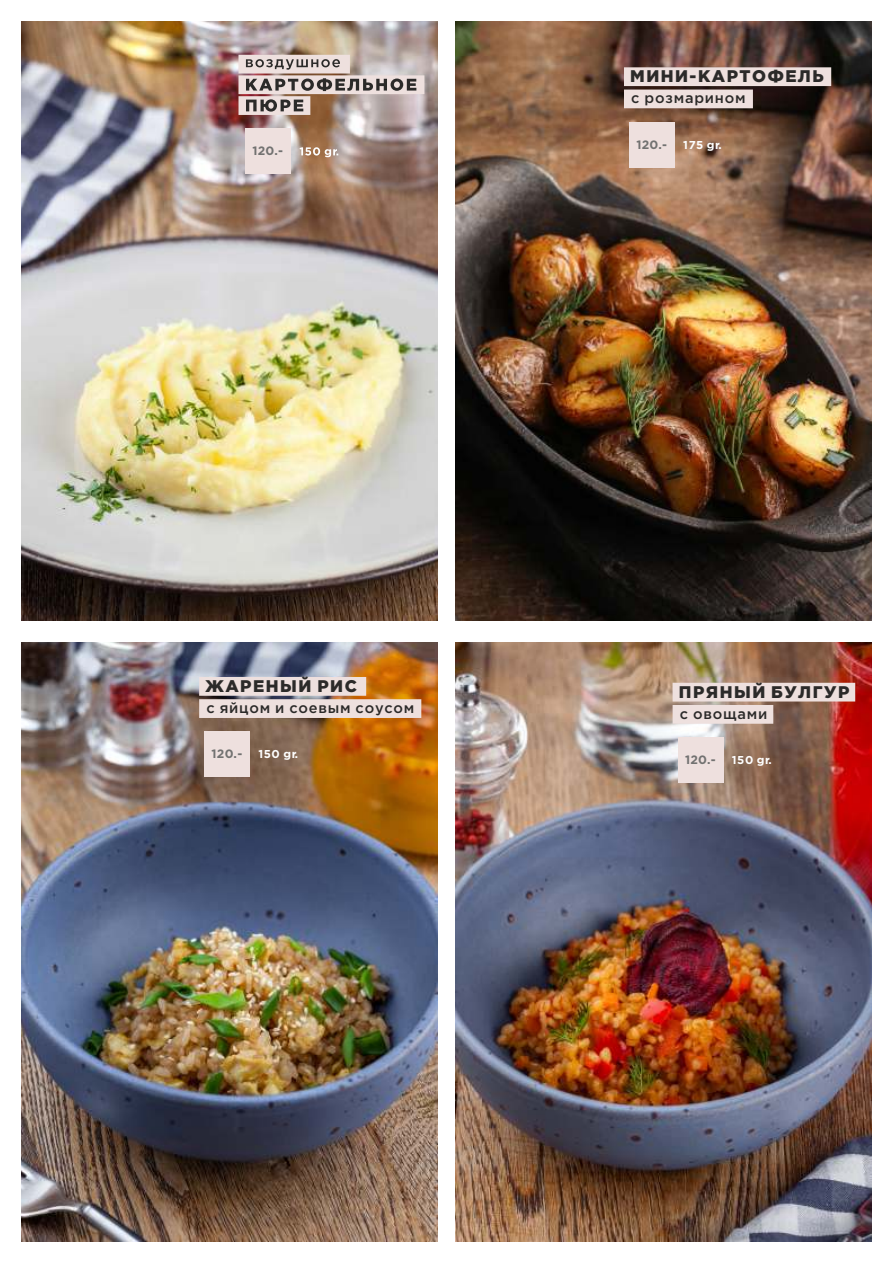
<style>
.page{position:relative;width:893px;height:1263px;background:#fff}
.page>*{position:absolute;margin:0;border:0;box-sizing:border-box;transform-origin:0 0}
.t1{font:900 16.8px "Gotham Pro";letter-spacing:.09em;color:#2b2a29}
.t2{font:500 14.55px "Gotham Pro";letter-spacing:.055em;color:#2b2a29}
.t3{font:700 12.15px "Gotham Pro";letter-spacing:.02em;color:#727271}
.t4{font:700 11.4px "Gotham Pro";letter-spacing:.05em;color:#fefefe}
</style>
<div class="page">
<img style="left:455px;top:21px;width:417px;height:600px">
<img style="left:21px;top:642px;width:417px;height:599px">
<img style="left:21px;top:21px;width:417px;height:600px">
<img style="left:455px;top:642px;width:417px;height:599px">
<div style="left:245px;top:128px;width:46px;height:46px;background:#eee0de"></div>
<svg style="left:299px;top:147px;width:39px;height:10px"></svg>
<div style="left:238px;top:55px;width:112px;height:19px;background:#eee0de"></div>
<div style="left:238px;top:75px;width:186px;height:19px;background:#eee0de"></div>
<svg style="left:246px;top:78px;width:170px;height:13px"></svg>
<svg style="left:246px;top:59px;width:94px;height:11px"></svg>
<div style="left:238px;top:96px;width:72px;height:19px;background:#eee0de"></div>
<svg style="left:246px;top:99px;width:57px;height:13px"></svg>
<div style="left:205px;top:731px;width:45px;height:46px;background:#eee0de"></div>
<div style="left:199px;top:699px;width:222px;height:19px;background:#eee0de"></div>
<div style="left:199px;top:677px;width:167px;height:19px;background:#eee0de"></div>
<div style="left:629px;top:122px;width:46px;height:45px;background:#eee0de"></div>
<div style="left:624px;top:90px;width:129px;height:18px;background:#eee0de"></div>
<div style="left:624px;top:67px;width:207px;height:19px;background:#eee0de"></div>
<div style="left:678px;top:737px;width:46px;height:46px;background:#eee0de"></div>
<div style="left:673px;top:705px;width:100px;height:19px;background:#eee0de"></div>
<div style="left:673px;top:683px;width:182px;height:18px;background:#eee0de"></div>
<p class="t3" style="left:252px;top:147px;width:32px">120.-</p>
<p class="t1" style="left:205px;top:679px;width:153px">ЖАРЕНЫЙ РИС</p>
<p class="t2" style="left:206px;top:701px;width:209px">с яйцом и соевым соусом</p>
<p class="t3" style="left:212px;top:750px;width:32px">120.-</p>
<p class="t4" style="left:258px;top:750px;width:41px">150 gr.</p>
<p class="t1" style="left:630px;top:69px;width:195px">МИНИ-КАРТОФЕЛЬ</p>
<p class="t2" style="left:631px;top:92px;width:116px">с розмарином</p>
<p class="t3" style="left:636px;top:140px;width:32px">120.-</p>
<p class="t4" style="left:683px;top:140px;width:40px">175 gr.</p>
<p class="t1" style="left:679px;top:684px;width:172px">ПРЯНЫЙ БУЛГУР</p>
<p class="t2" style="left:680px;top:707px;width:89px">с овощами</p>
<p class="t3" style="left:685px;top:755px;width:32px">120.-</p>
<p class="t4" style="left:732px;top:756px;width:41px">150 gr.</p>
</div>
